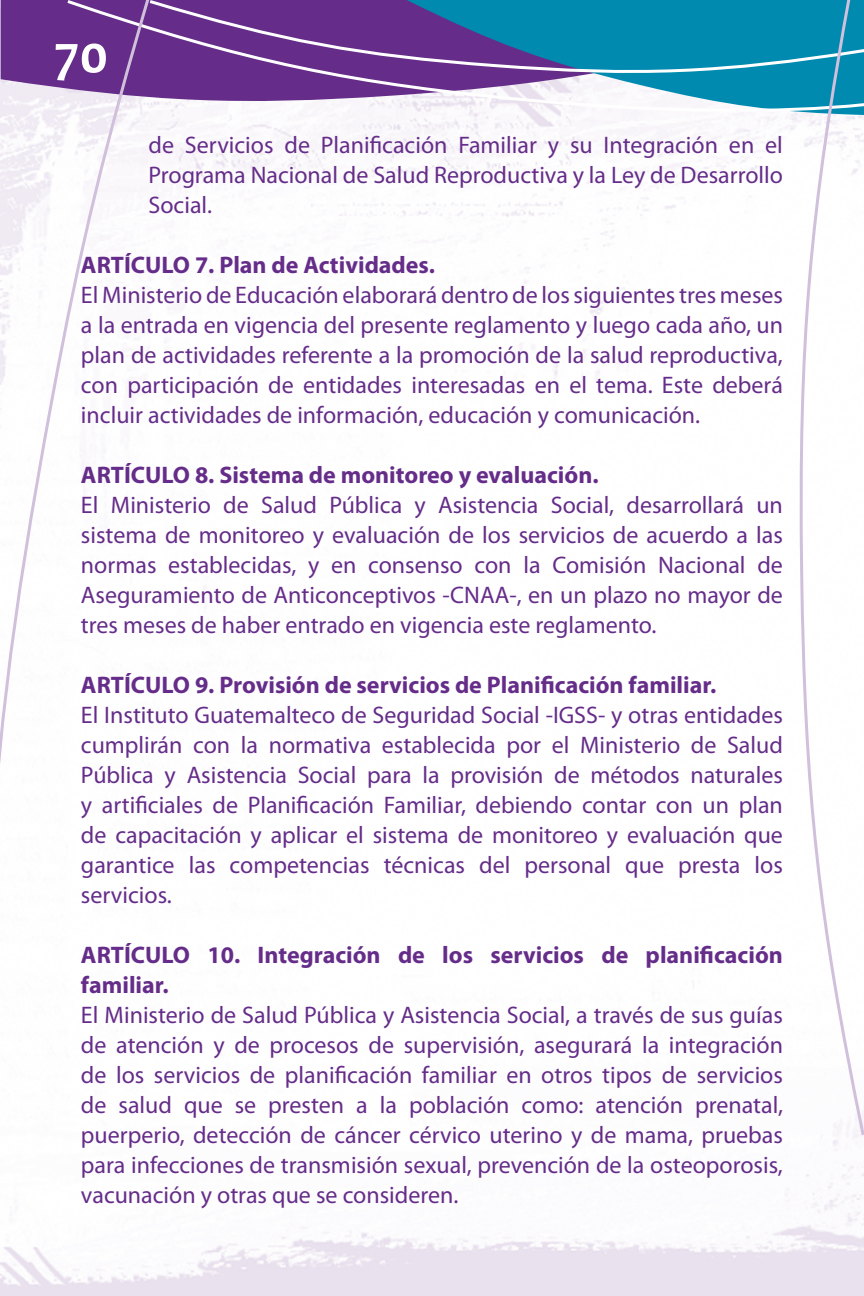
<style>
.page{position:relative;width:864px;height:1296px;background:#fff}
.page>*{position:absolute;margin:0;border:0;box-sizing:border-box;transform-origin:0 0}
.t1{font:700 54px "Candara";color:#fff}
.t2{font:24px/30px "Myriad Pro";color:#652d89;text-align:justify}
.t3{font:700 24px/30px "Myriad Pro";color:#652d89}
</style>
<div class="page">
<img style="left:1px;top:113px;width:863px;height:1183px">
<svg style="left:155px;top:0;width:643px;height:113px"></svg>
<svg style="left:0;top:0;width:155px;height:981px"></svg>
<svg style="left:798px;top:0;width:65px;height:1138px"></svg>
<svg style="left:863px;top:0;width:1px;height:1138px"></svg>
<h1 class="t1" style="left:54px;top:22px;width:55px">70</h1>
<p class="t2" style="left:148px;top:130px;width:636px">de Servicios de Planificación Familiar y su Integración en el Programa Nacional de Salud Reproductiva y la Ley de Desarrollo Social.</p>
<p class="t3" style="left:81px;top:249px;width:356px">ARTÍCULO 7. Plan de Actividades.</p>
<p class="t2" style="left:81px;top:280px;width:704px">El Ministerio de Educación elaborará dentro de los siguientes tres meses a la entrada en vigencia del presente reglamento y luego cada año, un plan de actividades referente a la promoción de la salud reproductiva, con participación de entidades interesadas en el tema. Este deberá incluir actividades de información, educación y comunicación.</p>
<p class="t3" style="left:81px;top:459px;width:519px">ARTÍCULO 8. Sistema de monitoreo y evaluación.</p>
<p class="t2" style="left:81px;top:490px;width:704px">El Ministerio de Salud Pública y Asistencia Social, desarrollará un sistema de monitoreo y evaluación de los servicios de acuerdo a las normas establecidas, y en consenso con la Comisión Nacional de Aseguramiento de Anticonceptivos -CNAA-, en un plazo no mayor de tres meses de haber entrado en vigencia este reglamento.</p>
<p class="t3" style="left:81px;top:669px;width:637px">ARTÍCULO 9. Provisión de servicios de Planificación familiar.</p>
<p class="t2" style="left:81px;top:700px;width:704px">El Instituto Guatemalteco de Seguridad Social -IGSS- y otras entidades cumplirán con la normativa establecida por el Ministerio de Salud Pública y Asistencia Social para la provisión de métodos naturales y artificiales de Planificación Familiar, debiendo contar con un plan de capacitación y aplicar el sistema de monitoreo y evaluación que garantice las competencias técnicas del personal que presta los servicios.</p>
<p class="t3" style="left:81px;top:939px;width:703px">ARTÍCULO 10. Integración de los servicios de planificación familiar.</p>
<p class="t2" style="left:81px;top:1000px;width:704px">El Ministerio de Salud Pública y Asistencia Social, a través de sus guías de atención y de procesos de supervisión, asegurará la integración de los servicios de planificación familiar en otros tipos de servicios de salud que se presten a la población como: atención prenatal, puerperio, detección de cáncer cérvico uterino y de mama, pruebas para infecciones de transmisión sexual, prevención de la osteoporosis, vacunación y otras que se consideren.</p>
</div>
